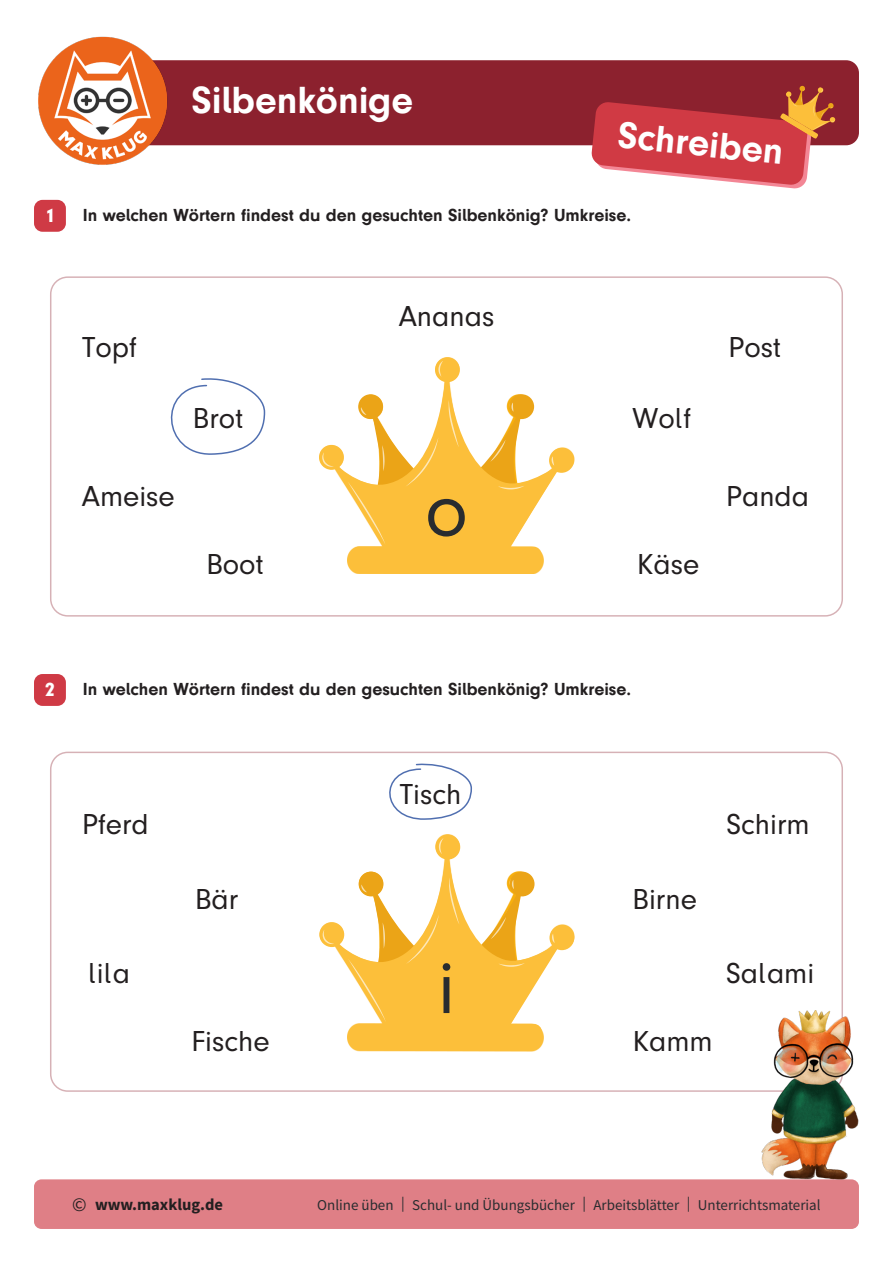
<style>
.page{position:relative;width:893px;height:1263px;background:#fff}
.page>*{position:absolute;margin:0;border:0;box-sizing:border-box;transform-origin:0 0}
.t1{font:78px "Mk Druckschrift N";color:#292c2f}
.t2{font:700 39px "Mk Druckschrift N";color:#fff}
.t3{font:700 38.25px "Mk Druckschrift N";color:#fff}
.t4{font:30px "Mk Druckschrift N";color:#231f20}
.t5{font:19.5px "Mk Druckschrift N bl";color:#fff}
.t6{font:700 18px "Mk Druckschrift N";color:#231f20}
.t7{font:700 16.5px "Source Sans Pro";color:#231f20}
.t8{font:15px "Source Sans Pro";color:#292c2f}
.s1{font-weight:400;font-size:19.5px}
</style>
<div class="page">
<div style="left:34px;top:1179px;width:825px;height:50px;background:#df7f86;border-radius:7px"></div>
<div style="left:170px;top:60px;width:689px;height:85px;background:#8c212e"></div>
<img style="left:38px;top:36px;width:132px;height:129px">
<svg style="left:591px;top:85px;width:245px;height:104px;background:#c8575a"></svg>
<div style="left:50px;top:276px;width:793px;height:341px;border:2px solid #8c212e;border-radius:17px"></div>
<img style="left:319px;top:357px;width:255px;height:217px">
<div style="left:435px;top:357px;width:25px;height:25px;background:#fcbf3a;border-radius:50%"></div>
<div style="left:549px;top:448px;width:25px;height:25px;background:#fcbf3a;border-radius:50%"></div>
<div style="left:319px;top:445px;width:25px;height:25px;background:#fcbf3a;border-radius:50%"></div>
<div style="left:351px;top:547px;width:190px;height:25px;background:#fcbf3a;border-radius:8px"></div>
<svg style="left:322px;top:361px;width:241px;height:186px"></svg>
<svg style="left:170px;top:378px;width:96px;height:77px"></svg>
<div style="left:34px;top:200px;width:32px;height:32px;background:#cf3a45;border-radius:9px"></div>
<div style="left:34px;top:674px;width:32px;height:32px;background:#cf3a45;border-radius:9px"></div>
<img style="left:320px;top:834px;width:254px;height:217px">
<div style="left:435px;top:835px;width:25px;height:24px;background:#fcbf3a;border-radius:50%"></div>
<div style="left:549px;top:925px;width:25px;height:25px;background:#fcbf3a;border-radius:50%"></div>
<svg style="left:319px;top:922px;width:25px;height:25px"></svg>
<div style="left:351px;top:1024px;width:191px;height:25px;background:#fcbf3a;border-radius:8px"></div>
<svg style="left:323px;top:838px;width:240px;height:186px"></svg>
<div style="left:50px;top:752px;width:793px;height:340px;border:2px solid #8c212e;border-radius:17px"></div>
<svg style="left:389px;top:763px;width:83px;height:57px"></svg>
<img style="left:761px;top:1010px;width:98px;height:169px">
<p class="t5" style="left:45px;top:205px;width:11px">1</p>
<h2 class="t2" style="left:191px;top:79px;width:223px">Silbenkönige</h2>
<h3 class="t3" style="left:620px;top:113px;width:168px;rotate:6deg">Schreiben</h3>
<p class="t6" style="left:83px;top:205px;width:550px">In welchen Wörtern findest du den gesuchten Silbenkönig? Umkreise.</p>
<h3 class="t4" style="left:82px;top:331px;width:56px">Topf</h3>
<h3 class="t4" style="left:193px;top:402px;width:52px">Brot</h3>
<h3 class="t4" style="left:399px;top:300px;width:97px">Ananas</h3>
<h3 class="t4" style="left:632px;top:402px;width:60px">Wolf</h3>
<h3 class="t4" style="left:82px;top:480px;width:94px">Ameise</h3>
<h1 class="t1" style="left:425px;top:468px;width:44px">o</h1>
<h3 class="t4" style="left:206px;top:548px;width:59px">Boot</h3>
<h3 class="t4" style="left:637px;top:548px;width:64px">Käse</h3>
<h3 class="t4" style="left:728px;top:331px;width:54px">Post</h3>
<h3 class="t4" style="left:726px;top:480px;width:85px">Panda</h3>
<p class="t5" style="left:45px;top:679px;width:11px">2</p>
<p class="t6" style="left:83px;top:679px;width:550px">In welchen Wörtern findest du den gesuchten Silbenkönig? Umkreise.</p>
<h3 class="t4" style="left:82px;top:808px;width:68px">Pferd</h3>
<h3 class="t4" style="left:400px;top:777px;width:63px">Tisch</h3>
<h3 class="t4" style="left:195px;top:883px;width:45px">Bär</h3>
<h3 class="t4" style="left:632px;top:883px;width:66px">Birne</h3>
<h3 class="t4" style="left:726px;top:808px;width:85px">Schirm</h3>
<h3 class="t4" style="left:88px;top:957px;width:43px">lila</h3>
<h3 class="t4" style="left:726px;top:957px;width:90px">Salami</h3>
<h1 class="t1" style="left:438px;top:945px;width:19px">i</h1>
<h3 class="t4" style="left:192px;top:1025px;width:79px">Fische</h3>
<h3 class="t4" style="left:633px;top:1025px;width:81px">Kamm</h3>
<p class="t7" style="left:72px;top:1193px;width:152px"><span class="s1">©</span> www.maxklug.de</p>
<p class="t8" style="left:317px;top:1195px;width:505px">Online üben | Schul- und Übungsbücher | Arbeitsblätter | Unterrichtsmaterial</p>
</div>
